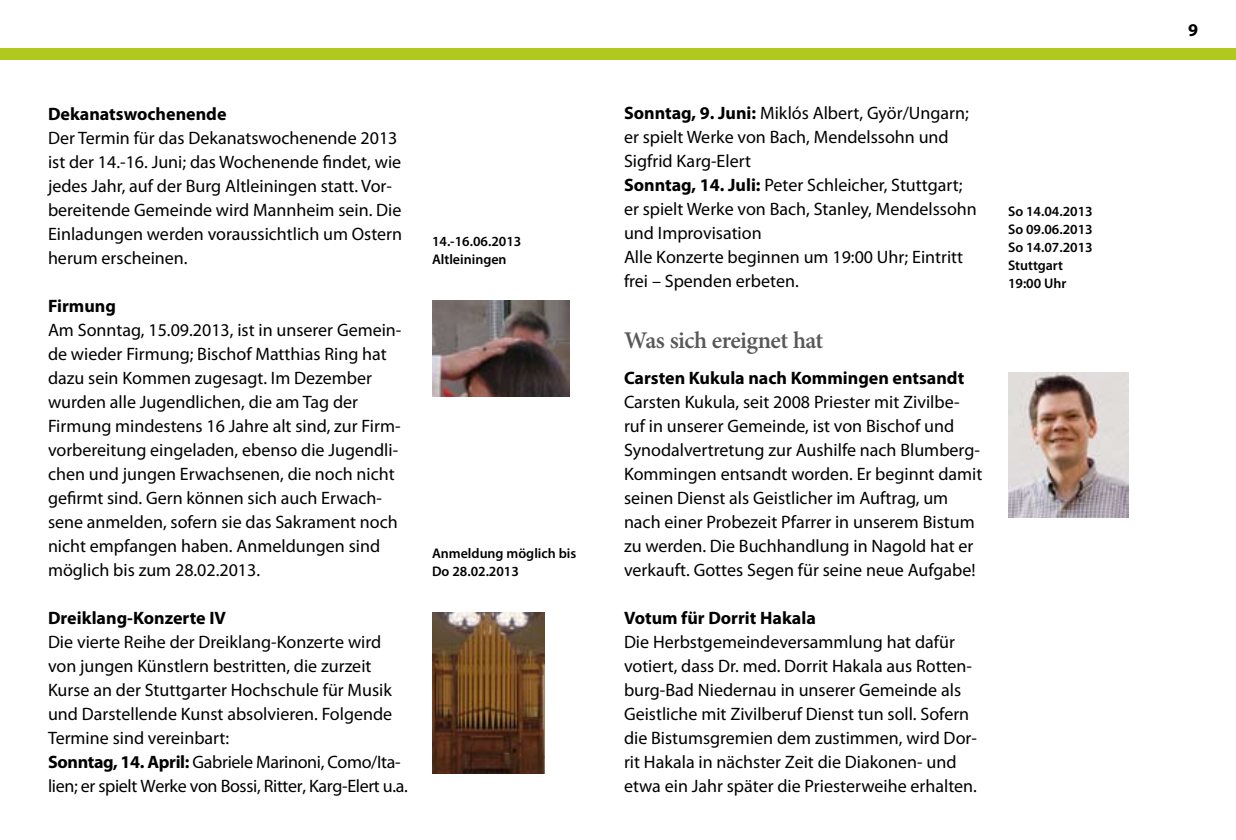
<style>
.page{position:relative;width:1236px;height:840px;background:#fff}
.page>*{position:absolute;margin:0;border:0;box-sizing:border-box;transform-origin:0 0}
.t1{font:600 24px "Minion Pro";letter-spacing:-.025em;color:#58585a}
.t2{font:18px/24px "Myriad Pro";color:#000}
.t3{font:700 18px "Myriad Pro";color:#000}
.t4{font:600 14px/18px "Myriad Pro";color:#000}
.s1{font-weight:700}
</style>
<div class="page">
<div style="left:0;top:48px;width:1236px;height:12px;background:#b1c91f"></div>
<img style="left:432px;top:612px;width:113px;height:162px">
<img style="left:1008px;top:372px;width:121px;height:145px">
<img style="left:432px;top:300px;width:137px;height:96px">
<p class="t3" style="left:48px;top:102px;width:180px">Dekanatswochenende</p>
<p class="t2" style="left:48px;top:126px;width:356px">Der Termin für das Dekanatswochenende 2013 ist der 14.-16. Juni; das Wochenende findet, wie jedes Jahr, auf der Burg Altleiningen statt. Vor&shy;bereitende Gemeinde wird Mannheim sein. Die Einladungen werden voraussichtlich um Ostern herum erscheinen.</p>
<p class="t3" style="left:48px;top:294px;width:69px">Firmung</p>
<p class="t2" style="left:48px;top:318px;width:355px">Am Sonntag, 15.09.2013, ist in unserer Gemein&shy;de wieder Firmung; Bischof Matthias Ring hat dazu sein Kommen zugesagt. Im Dezember wurden alle Jugendlichen, die am Tag der Firmung mindestens 16 Jahre alt sind, zur Firm&shy;vorbereitung eingeladen, ebenso die Jugendli&shy;chen und jungen Erwachsenen, die noch nicht gefirmt sind. Gern können sich auch Erwach&shy;sene anmelden, sofern sie das Sakrament noch nicht empfangen haben. Anmeldungen sind möglich bis zum 28.02.2013.</p>
<p class="t3" style="left:48px;top:606px;width:179px">Dreiklang-Konzerte IV</p>
<p class="t2" style="left:48px;top:630px;width:361px">Die vierte Reihe der Dreiklang-Konzerte wird von jungen Künstlern bestritten, die zurzeit Kurse an der Stuttgarter Hochschule für Musik und Darstellende Kunst absolvieren. Folgende Termine sind vereinbart:<br><span class="s1">Sonntag, 14. April:</span> Gabriele Marinoni, Como/Ita&shy;lien; er spielt Werke von Bossi, Ritter, Karg-Elert u.a.</p>
<p class="t4" style="left:432px;top:232px;width:91px">14.-16.06.2013<br>Altleiningen</p>
<p class="t4" style="left:432px;top:544px;width:146px">Anmeldung möglich bis<br>Do 28.02.2013</p>
<p class="t2" style="left:624px;top:101px;width:354px"><span class="s1">Sonntag, 9. Juni:</span> Miklós Albert, Györ/Ungarn; er spielt Werke von Bach, Mendelssohn und Sigfrid Karg-Elert<br><span class="s1">Sonntag, 14. Juli:</span> Peter Schleicher, Stuttgart; er spielt Werke von Bach, Stanley, Mendelssohn und Improvisation<br>Alle Konzerte beginnen um 19:00 Uhr; Eintritt frei – Spenden erbeten.</p>
<h1 class="t1" style="left:624px;top:324px;width:201px">Was sich ereignet hat</h1>
<p class="t3" style="left:624px;top:366px;width:342px">Carsten Kukula nach Kommingen entsandt</p>
<p class="t2" style="left:624px;top:390px;width:360px">Carsten Kukula, seit 2008 Priester mit Zivilbe&shy;ruf in unserer Gemeinde, ist von Bischof und Synodalvertretung zur Aushilfe nach Blumberg-Kommingen entsandt worden. Er beginnt damit seinen Dienst als Geistlicher im Auftrag, um nach einer Probezeit Pfarrer in unserem Bistum zu werden. Die Buchhandlung in Nagold hat er verkauft. Gottes Segen für seine neue Aufgabe!</p>
<p class="t3" style="left:624px;top:606px;width:193px">Votum für Dorrit Hakala</p>
<p class="t2" style="left:624px;top:630px;width:355px">Die Herbstgemeindeversammlung hat dafür votiert, dass Dr. med. Dorrit Hakala aus Rotten&shy;burg-Bad Niedernau in unserer Gemeinde als Geistliche mit Zivilberuf Dienst tun soll. Sofern die Bistumsgremien dem zustimmen, wird Dor&shy;rit Hakala in nächster Zeit die Diakonen- und etwa ein Jahr später die Priesterweihe erhalten.</p>
<p class="t4" style="left:1008px;top:202px;width:86px">So 14.04.2013<br>So 09.06.2013<br>So 14.07.2013<br>Stuttgart<br>19:00 Uhr</p>
<p class="t3" style="left:1188px;top:18px;width:11px">9</p>
</div>
